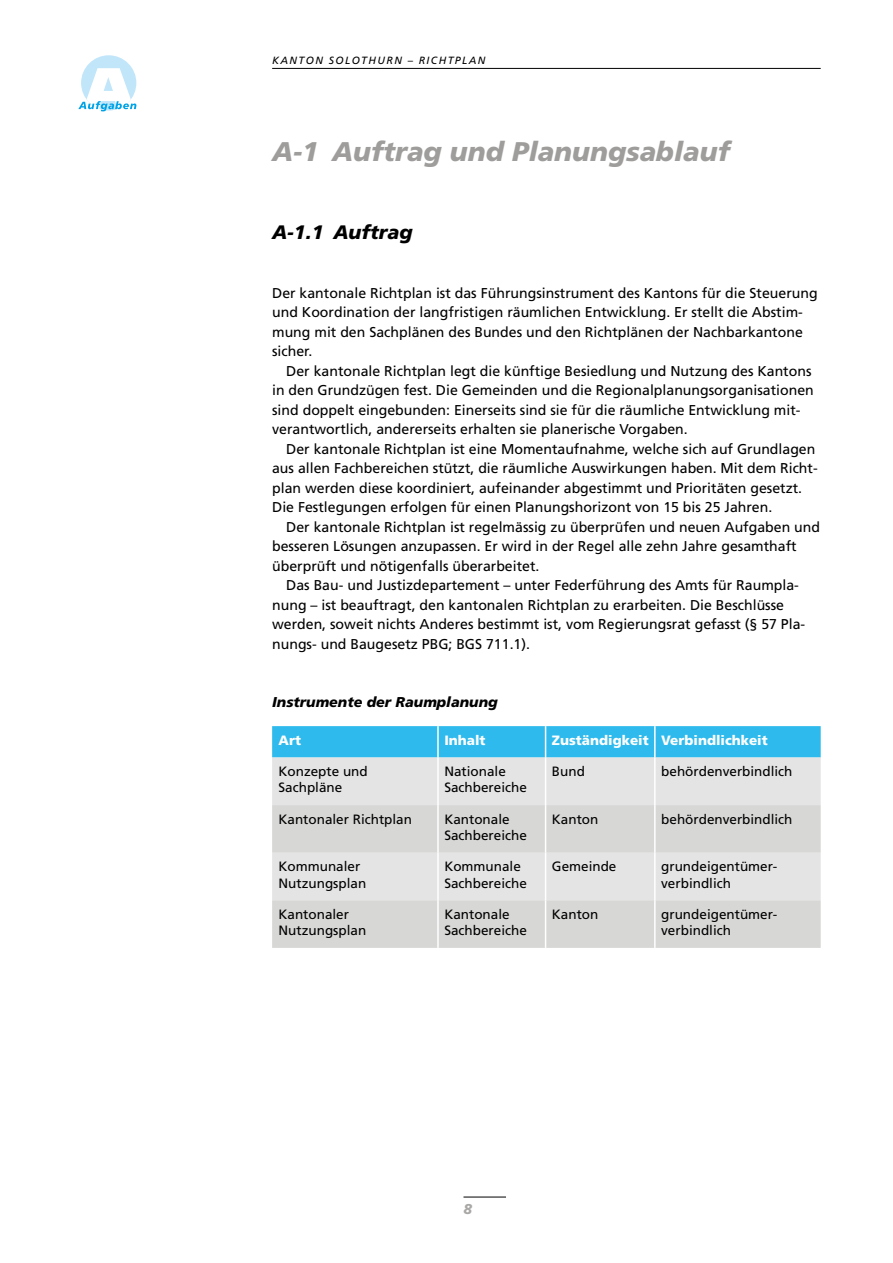
<style>
.page{position:relative;width:893px;height:1263px;background:#fff}
.page>*{position:absolute;margin:0;border:0;box-sizing:border-box;transform-origin:0 0}
.Titel_1{font:italic 900 27px "Frutiger LT Std";color:#9e9d9b}
.Titel_1_1{font:italic 900 19.5px "Frutiger LT Std";color:#000}
.Lauftext{font:14.25px/19.5px "Frutiger LT Std";color:#000}
.Titel_über_Tabelle{font:italic 900 14.25px "Frutiger LT Std";color:#000}
.t1{font:italic 900 14.25px "Frutiger LT Std";color:#a9a8a6}
.Tabellentext{font:13.5px/16.2px "Frutiger LT Std";color:#000}
.Tabellen-Kopftext{font:900 13.5px "Frutiger LT Std";color:#fff}
.t2{font:italic 10.5px "Frutiger LT Std";letter-spacing:.135em;color:#000}
</style>
<div class="page">
<hr style="left:463px;top:1197px;width:43px;height:1px;background:#000">
<hr style="left:272px;top:68px;width:549px;height:1px;background:#000">
<div style="left:272px;top:726px;width:549px;height:31px;background:#2ebaed"></div>
<div style="left:272px;top:757px;width:549px;height:48px;background:#e4e4e4"></div>
<svg style="left:272px;top:805px;width:549px;height:143px;background:#dbdbda"></svg>
<hr style="left:654px;top:726px;width:2px;height:31px;background:#fff">
<hr style="left:654px;top:757px;width:2px;height:48px;background:#fff">
<hr style="left:654px;top:805px;width:2px;height:48px;background:#fff">
<hr style="left:654px;top:853px;width:2px;height:47px;background:#fff">
<hr style="left:654px;top:900px;width:2px;height:48px;background:#fff">
<hr style="left:437px;top:726px;width:2px;height:31px;background:#fff">
<hr style="left:545px;top:726px;width:1px;height:31px;background:#fff">
<hr style="left:437px;top:757px;width:2px;height:48px;background:#fff">
<hr style="left:545px;top:757px;width:1px;height:48px;background:#fff">
<hr style="left:437px;top:805px;width:2px;height:48px;background:#fff">
<hr style="left:545px;top:805px;width:1px;height:48px;background:#fff">
<hr style="left:437px;top:853px;width:2px;height:47px;background:#fff">
<hr style="left:545px;top:853px;width:1px;height:47px;background:#fff">
<hr style="left:437px;top:900px;width:2px;height:48px;background:#fff">
<hr style="left:545px;top:900px;width:1px;height:48px;background:#fff">
<div style="left:81px;top:55px;width:55px;height:56px;background:#c1e6fa;border-radius:50%"></div>
<svg style="left:78px;top:68px;width:58px;height:43px"></svg>
<p class="t2" style="left:272px;top:54px;width:215px">KANTON SOLOTHURN – RICHTPLAN</p>
<p class="Titel_1" style="left:272px;top:136px;width:459px">A-1 Auftrag und Planungsablauf</p>
<p class="Titel_1_1" style="left:272px;top:221px;width:142px">A-1.1 Auftrag</p>
<p class="Lauftext" style="left:272px;top:283px;width:547px">Der kantonale Richtplan ist das Führungsinstrument des Kantons für die Steuerung und Koordination der langfristigen räumlichen Entwicklung. Er stellt die Abstim&shy;mung mit den Sachplänen des Bundes und den Richtplänen der Nachbarkantone sicher.</p>
<p class="Lauftext" style="left:272px;top:361px;width:543px;text-indent:14px">Der kantonale Richtplan legt die künftige Besiedlung und Nutzung des Kantons in den Grundzügen fest. Die Gemeinden und die Regionalplanungsorganisationen sind doppelt eingebunden: Einerseits sind sie für die räumliche Entwicklung mit&shy;verantwortlich, andererseits erhalten sie planerische Vorgaben.</p>
<p class="Lauftext" style="left:272px;top:439px;width:547px;text-indent:14px">Der kantonale Richtplan ist eine Momentaufnahme, welche sich auf Grundlagen aus allen Fachbereichen stützt, die räumliche Auswirkungen haben. Mit dem Richt&shy;plan werden diese koordiniert, aufeinander abgestimmt und Prioritäten gesetzt.<br>Die Festlegungen erfolgen für einen Planungshorizont von 15 bis 25 Jahren.</p>
<p class="Lauftext" style="left:272px;top:517px;width:549px;text-indent:14px">Der kantonale Richtplan ist regelmässig zu überprüfen und neuen Aufgaben und besseren Lösungen anzupassen. Er wird in der Regel alle zehn Jahre gesamthaft überprüft und nötigenfalls überarbeitet.</p>
<p class="Lauftext" style="left:272px;top:576px;width:535px;text-indent:14px">Das Bau- und Justizdepartement – unter Federführung des Amts für Raumpla&shy;nung – ist beauftragt, den kantonalen Richtplan zu erarbeiten. Die Beschlüsse werden, soweit nichts Anderes bestimmt ist, vom Regierungsrat gefasst (§ 57 Pla&shy;nungs- und Baugesetz PBG; BGS 711.1).</p>
<p class="Titel_über_Tabelle" style="left:272px;top:694px;width:227px">Instrumente der Raumplanung</p>
<p class="Tabellen-Kopftext" style="left:279px;top:732px;width:24px">Art</p>
<p class="Tabellen-Kopftext" style="left:444px;top:732px;width:43px">Inhalt</p>
<p class="Tabellen-Kopftext" style="left:552px;top:732px;width:98px">Zuständigkeit</p>
<p class="Tabellen-Kopftext" style="left:661px;top:732px;width:108px">Verbindlichkeit</p>
<p class="Tabellentext" style="left:279px;top:763px;width:91px">Konzepte und<br>Sachpläne</p>
<p class="Tabellentext" style="left:444px;top:763px;width:84px">Nationale<br>Sachbereiche</p>
<p class="Tabellentext" style="left:552px;top:763px;width:34px">Bund</p>
<p class="Tabellentext" style="left:661px;top:763px;width:133px">behördenverbindlich</p>
<p class="Tabellentext" style="left:279px;top:811px;width:135px">Kantonaler Richtplan</p>
<p class="Tabellentext" style="left:444px;top:811px;width:84px">Kantonale<br>Sachbereiche</p>
<p class="Tabellentext" style="left:552px;top:811px;width:48px">Kanton</p>
<p class="Tabellentext" style="left:661px;top:811px;width:133px">behördenverbindlich</p>
<p class="Tabellentext" style="left:279px;top:858px;width:89px">Kommunaler<br>Nutzungsplan</p>
<p class="Tabellentext" style="left:444px;top:858px;width:84px">Kommunale<br>Sachbereiche</p>
<p class="Tabellentext" style="left:552px;top:858px;width:66px">Gemeinde</p>
<p class="Tabellentext" style="left:661px;top:858px;width:116px">grundeigentümer&shy;verbindlich</p>
<p class="Tabellentext" style="left:279px;top:906px;width:89px">Kantonaler<br>Nutzungsplan</p>
<p class="Tabellentext" style="left:444px;top:906px;width:84px">Kantonale<br>Sachbereiche</p>
<p class="Tabellentext" style="left:552px;top:906px;width:48px">Kanton</p>
<p class="Tabellentext" style="left:661px;top:906px;width:116px">grundeigentümer&shy;verbindlich</p>
<p class="t1" style="left:463px;top:1201px;width:10px">8</p>
</div>
